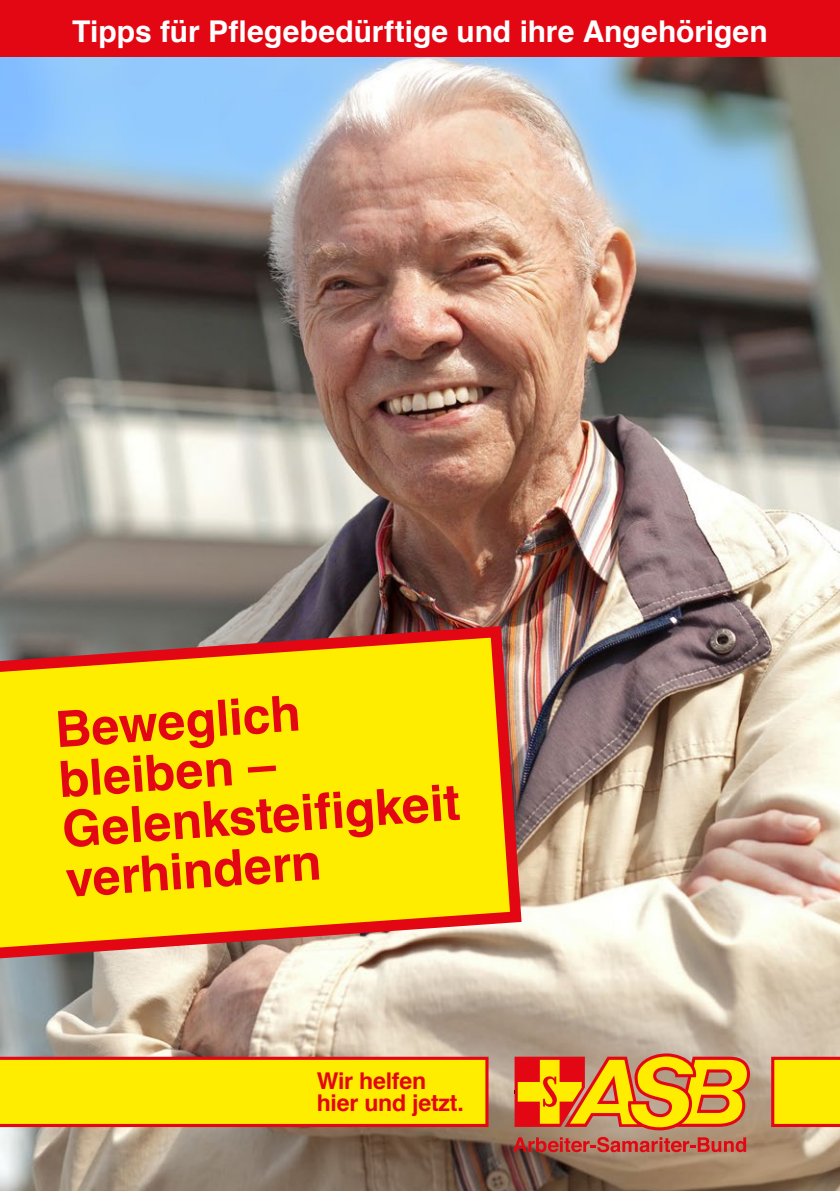
<style>
.page{position:relative;width:840px;height:1191px;background:#fff}
.page>*{position:absolute;margin:0;border:0;box-sizing:border-box;transform-origin:0 0}
.t1{font:700 50px/50px "Helvetica";color:#e30613}
.t2{font:700 30px "Helvetica";color:#fff}
.t3{font:700 23.2px/21.6px "Helvetica";letter-spacing:-.01em;color:#e30613}
</style>
<div class="page">
<img style="left:0;top:57px;width:839px;height:1134px">
<svg style="left:0;top:620px;width:527px;height:379px;background:#ebcc26"></svg>
<div style="left:0;top:0;width:839px;height:57px;background:#e30613"></div>
<svg style="left:513px;top:1136px;width:232px;height:16px;background:#bd554a"></svg>
<svg style="left:514px;top:1053px;width:235px;height:77px;background:#e49126"></svg>
<svg style="left:0;top:1056px;width:488px;height:71px;background:#fbd803"></svg>
<svg style="left:770px;top:1056px;width:69px;height:71px;background:#f9ce06"></svg>
<p class="t2" style="left:72px;top:8px;width:697px">Tipps für Pflegebedürftige und ihre Angehörigen</p>
<p class="t1" style="left:54px;top:705px;width:400px;rotate:-4deg">Beweglich bleiben –<br>Gelenksteifi gkeit verhindern</p>
<p class="t3" style="left:316px;top:1070px;width:148px">Wir helfen hier und jetzt.</p>
</div>
